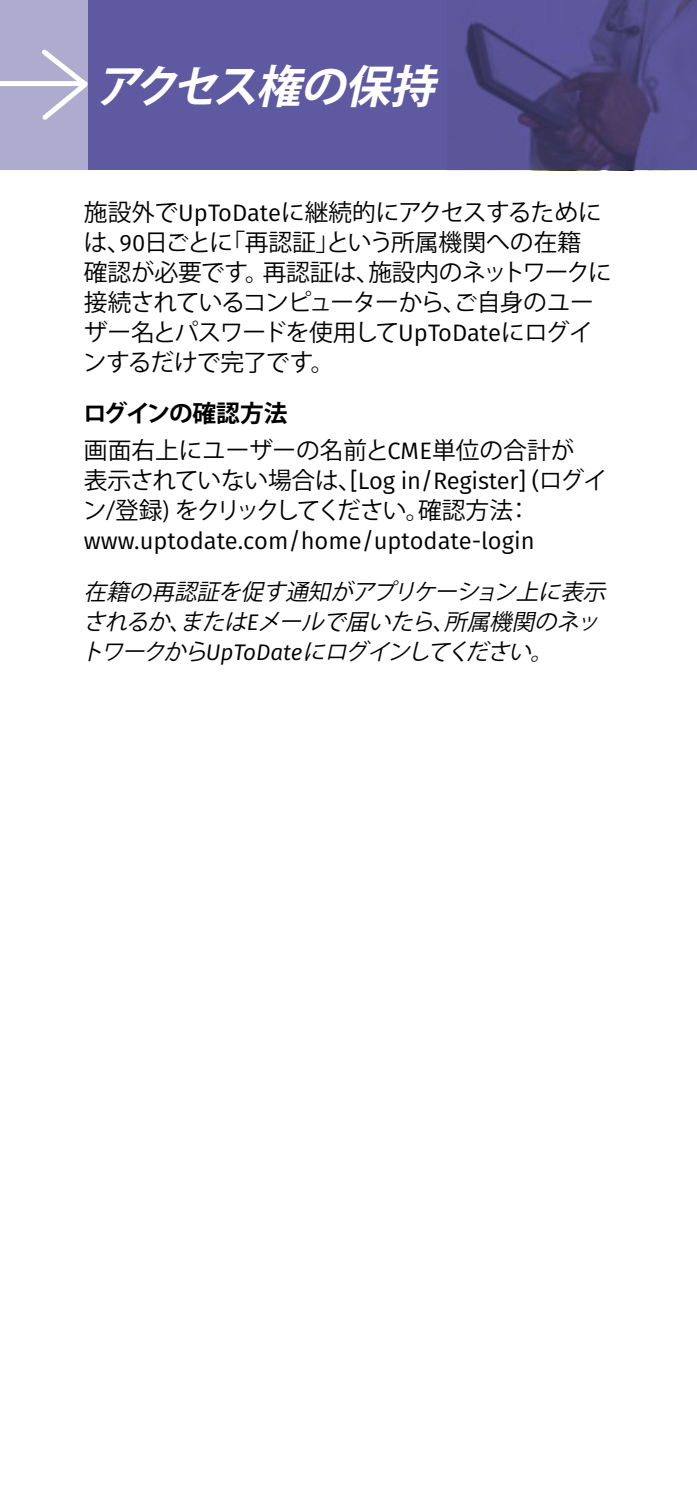
<style>
.page{position:relative;width:697px;height:1510px;background:#fff}
.page>*{position:absolute;margin:0;border:0;box-sizing:border-box;transform-origin:0 0}
.t1{font:italic 700 45px "Koz Go Pr 6 N";color:#fff}
.t2{font:23.75px/30px "Koz Go Pr 6 N";letter-spacing:-.02em;color:#000}
.t3{font:23.75px "Fira Sans";color:#000}
.t4{font:23.75px/37px "Koz Go Pr 6 N";color:#000}
.t5{font:23.75px "Koz Go Pr 6 N";letter-spacing:-.1em;color:#000}
.t6{font:italic 22.5px/30px "Koz Go Pr 6 N";color:#000}
.s1{font-family:"Fira Sans"}
.s2{font-weight:700}
.s3{font-family:"Koz Go Pr 6 N"}
</style>
<div class="page">
<svg style="left:87px;top:0;width:610px;height:170px;background:#595395"></svg>
<div style="left:0;top:0;width:87px;height:170px;background:#aeabcf"></div>
<div style="left:0;top:81px;width:85px;height:5px;background:#fff"></div>
<svg style="left:42px;top:45px;width:50px;height:79px"></svg>
<h1 class="t1" style="left:95px;top:61px;width:358px">アクセス権の保持</h1>
<p class="t2" style="left:83px;top:197px;width:530px">施設外で<span class="s1">UpToDate</span>に継続的にアクセスするためには、<span class="s1">90</span>日ごとに「再認証」という所属機関への在籍<br>確認が必要です。再認証は、施設内のネットワークに接続されているコンピューターから、ご自身のユーザー名とパスワードを使用して<span class="s1">UpToDate</span>にログインするだけで完了です。</p>
<p class="t4" style="left:83px;top:395px;width:493px"><span class="s2">ログインの確認方法<br></span>画面右上にユーザーの名前と<span class="s1">CME</span>単位の合計が</p>
<p class="t3" style="left:84px;top:463px;width:524px"><span class="s3">表示されていない場合は、</span>[Log in/Register] (<span class="s3">ログイ</span></p>
<p class="t5" style="left:83px;top:497px;width:450px">ン/登録) をクリックしてください。確認方法：</p>
<p class="t3" style="left:84px;top:523px;width:452px">www.uptodate.com/home/uptodate-login</p>
<p class="t6" style="left:81px;top:577px;width:534px">在籍の再認証を促す通知がアプリケーション上に表示されるか、または<span class="s1">E</span> メールで届いたら、所属機関のネットワークから<span class="s1">U p To D a t e</span> にログインしてください。</p>
</div>
